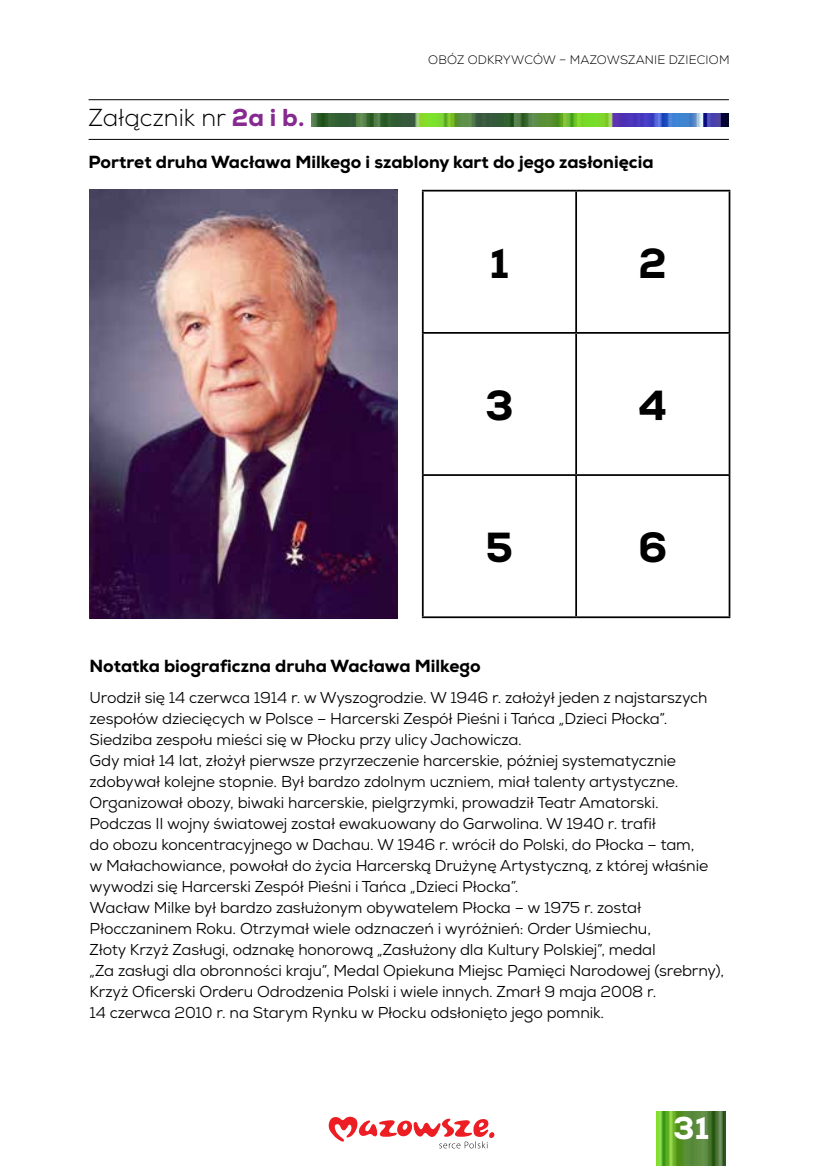
<style>
.page{position:relative;width:819px;height:1166px;background:#fff}
.page>*{position:absolute;margin:0;border:0;box-sizing:border-box;transform-origin:0 0}
.t1{font:800 42px "Nexa";color:#000}
.t2{font:800 31.5px "Nexa";color:#fff}
.t3{font:300 24.5px "Nexa";color:#000}
.t4{font:800 17.5px "Nexa";color:#000}
.t5{font:15.75px/21px "Nexa";letter-spacing:-.01em;color:#000}
.t6{font:300 12.25px "Nexa";letter-spacing:.015em;color:#000}
.s1{font-weight:800;color:#862990}
</style>
<div class="page">
<img style="left:656px;top:1111px;width:69px;height:55px">
<svg style="left:329px;top:1117px;width:165px;height:31px"></svg>
<img style="left:311px;top:114px;width:417px;height:12px">
<hr style="left:89px;top:99px;width:639px;height:1px;background:#000">
<hr style="left:89px;top:139px;width:639px;height:1px;background:#000">
<img style="left:89px;top:190px;width:308px;height:428px">
<hr style="left:422px;top:190px;width:154px;height:1px;background:#000">
<hr style="left:422px;top:191px;width:1px;height:141px;background:#000">
<hr style="left:576px;top:190px;width:154px;height:1px;background:#000">
<hr style="left:575px;top:191px;width:2px;height:141px;background:#000">
<hr style="left:728px;top:191px;width:2px;height:141px;background:#000">
<hr style="left:422px;top:332px;width:154px;height:2px;background:#000">
<hr style="left:422px;top:334px;width:1px;height:140px;background:#000">
<hr style="left:576px;top:332px;width:154px;height:2px;background:#000">
<hr style="left:575px;top:334px;width:2px;height:140px;background:#000">
<hr style="left:728px;top:334px;width:2px;height:140px;background:#000">
<hr style="left:422px;top:474px;width:154px;height:2px;background:#000">
<hr style="left:422px;top:476px;width:1px;height:140px;background:#000">
<hr style="left:576px;top:474px;width:154px;height:2px;background:#000">
<hr style="left:575px;top:476px;width:2px;height:140px;background:#000">
<hr style="left:728px;top:476px;width:2px;height:140px;background:#000">
<hr style="left:422px;top:616px;width:154px;height:2px;background:#000">
<hr style="left:576px;top:616px;width:154px;height:2px;background:#000">
<p class="t6" style="left:428px;top:52px;width:303px">OBÓZ ODKRYWCÓW – MAZOWSZANIE DZIECIOM</p>
<h3 class="t3" style="left:89px;top:103px;width:217px">Załącznik nr <span class="s1">2a i b.</span></h3>
<p class="t4" style="left:89px;top:151px;width:566px">Portret druha Wacława Milkego i szablony kart do jego zasłonięcia</p>
<h1 class="t1" style="left:490px;top:236px;width:21px">1</h1>
<h1 class="t1" style="left:638px;top:236px;width:30px">2</h1>
<h1 class="t1" style="left:485px;top:378px;width:30px">3</h1>
<h1 class="t1" style="left:638px;top:378px;width:30px">4</h1>
<h1 class="t1" style="left:485px;top:520px;width:29px">5</h1>
<h1 class="t1" style="left:638px;top:520px;width:31px">6</h1>
<p class="t4" style="left:90px;top:655px;width:392px">Notatka biograficzna druha Wacława Milkego</p>
<p class="t5" style="left:90px;top:687px;width:636px">Urodził się 14 czerwca 1914 r. w Wyszogrodzie. W 1946 r. założył jeden z najstarszych zespołów dziecięcych w Polsce – Harcerski Zespół Pieśni i Tańca „Dzieci Płocka”.<br>Siedziba zespołu mieści się w Płocku przy ulicy Jachowicza.<br>Gdy miał 14 lat, złożył pierwsze przyrzeczenie harcerskie, później systematycznie zdobywał kolejne stopnie. Był bardzo zdolnym uczniem, miał talenty artystyczne.<br>Organizował obozy, biwaki harcerskie, pielgrzymki, prowadził Teatr Amatorski.<br>Podczas II wojny światowej został ewakuowany do Garwolina. W 1940 r. trafił<br>do obozu koncentracyjnego w Dachau. W 1946 r. wrócił do Polski, do Płocka – tam,<br>w Małachowiance, powołał do życia Harcerską Drużynę Artystyczną, z której właśnie wywodzi się Harcerski Zespół Pieśni i Tańca „Dzieci Płocka”.<br>Wacław Milke był bardzo zasłużonym obywatelem Płocka – w 1975 r. został Płocczaninem Roku. Otrzymał wiele odznaczeń i wyróżnień: Order Uśmiechu,<br>Złoty Krzyż Zasługi, odznakę honorową „Zasłużony dla Kultury Polskiej”, medal<br>„Za zasługi dla obronności kraju”, Medal Opiekuna Miejsc Pamięci Narodowej (srebrny), Krzyż Oficerski Orderu Odrodzenia Polski i wiele innych. Zmarł 9 maja 2008 r.<br>14 czerwca 2010 r. na Starym Rynku w Płocku odsłonięto jego pomnik.</p>
<h2 class="t2" style="left:673px;top:1108px;width:37px">31</h2>
</div>
